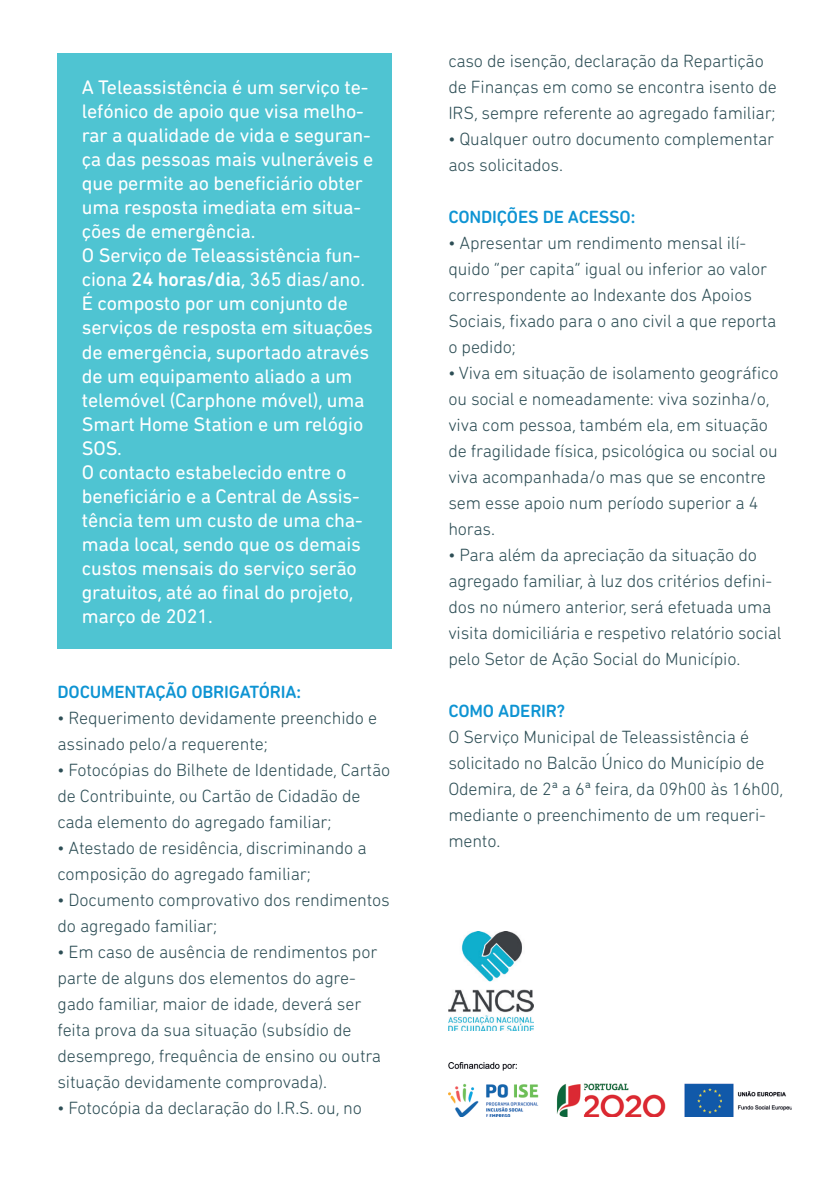
<style>
.page{position:relative;width:840px;height:1191px;background:#fff}
.page>*{position:absolute;margin:0;border:0;box-sizing:border-box;transform-origin:0 0}
.t1{font:20px/24px "DIN Next Rounded LT Pro";letter-spacing:-.01em;color:#fff}
.t2{font:300 18px/26px "DIN Next Rounded LT Pro";letter-spacing:-.01em;color:#2d4e55}
.t3{font:500 18px "DIN Next Rounded LT Pro";letter-spacing:-.01em;color:#0e94d3}
.s1{font-weight:500}
</style>
<div class="page">
<div style="left:57px;top:54px;width:334px;height:595px;background:#4fc4d2"></div>
<img style="left:448px;top:931px;width:85px;height:99px">
<img style="left:448px;top:1062px;width:343px;height:55px">
<p class="t1" style="left:82px;top:75px;width:293px">A Teleassistência é um serviço te&shy;lefónico de apoio que visa melho&shy;rar a qualidade de vida e seguran&shy;ça das pessoas mais vulneráveis e que permite ao beneficiário obter uma resposta imediata em situa&shy;ções de emergência.<br>O Serviço de Teleassistência fun&shy;ciona <span class="s1">24 horas/dia</span>, 365 dias/ano.<br>É composto por um conjunto de serviços de resposta em situações de emergência, suportado através de um equipamento aliado a um telemóvel (Carphone móvel), uma<br>Smart Home Station e um relógio<br>SOS.<br>O contacto estabelecido entre o beneficiário e a Central de Assis&shy;tência tem um custo de uma cha&shy;mada local, sendo que os demais custos mensais do serviço serão gratuitos, até ao final do projeto, março de 2021.</p>
<p class="t3" style="left:57px;top:681px;width:245px">DOCUMENTAÇÃO OBRIGATÓRIA:</p>
<p class="t2" style="left:57px;top:705px;width:321px">• Requerimento devidamente preenchido e assinado pelo/a requerente;</p>
<p class="t2" style="left:57px;top:757px;width:334px">• Fotocópias do Bilhete de Identidade, Cartão de Contribuinte, ou Cartão de Cidadão de cada elemento do agregado familiar;</p>
<p class="t2" style="left:57px;top:835px;width:310px">• Atestado de residência, discriminando a composição do agregado familiar;</p>
<p class="t2" style="left:57px;top:887px;width:334px">• Documento comprovativo dos rendimentos do agregado familiar;</p>
<p class="t2" style="left:57px;top:939px;width:325px">• Em caso de ausência de rendimentos por parte de alguns dos elementos do agre&shy;gado familiar, maior de idade, deverá ser feita prova da sua situação (subsídio de desemprego, frequência de ensino ou outra situação devidamente comprovada).</p>
<p class="t2" style="left:57px;top:1095px;width:306px">• Fotocópia da declaração do I.R.S. ou, no</p>
<p class="t2" style="left:448px;top:48px;width:330px">caso de isenção, declaração da Repartição de Finanças em como se encontra isento de<br>IRS, sempre referente ao agregado familiar;</p>
<p class="t2" style="left:448px;top:126px;width:327px">• Qualquer outro documento complementar aos solicitados.</p>
<p class="t3" style="left:448px;top:207px;width:188px">CONDIÇÕES DE ACESSO:</p>
<p class="t2" style="left:448px;top:230px;width:329px">• Apresentar um rendimento mensal ilí&shy;quido “per capita” igual ou inferior ao valor correspondente ao Indexante dos Apoios Sociais, fixado para o ano civil a que reporta o pedido;</p>
<p class="t2" style="left:448px;top:360px;width:331px">• Viva em situação de isolamento geográfico ou social e nomeadamente: viva sozinha/o, viva com pessoa, também ela, em situação de fragilidade física, psicológica ou social ou viva acompanhada/o mas que se encontre sem esse apoio num período superior a 4 horas.</p>
<p class="t2" style="left:448px;top:542px;width:334px">• Para além da apreciação da situação do agregado familiar, à luz dos critérios defini&shy;dos no número anterior, será efetuada uma visita domiciliária e respetivo relatório social pelo Setor de Ação Social do Município.</p>
<p class="t3" style="left:448px;top:700px;width:118px">COMO ADERIR?</p>
<p class="t2" style="left:448px;top:724px;width:336px">O Serviço Municipal de Teleassistência é solicitado no Balcão Único do Município de Odemira, de 2ª a 6ª feira, da 09h00 às 16h00, mediante o preenchimento de um requeri&shy;mento.</p>
</div>
